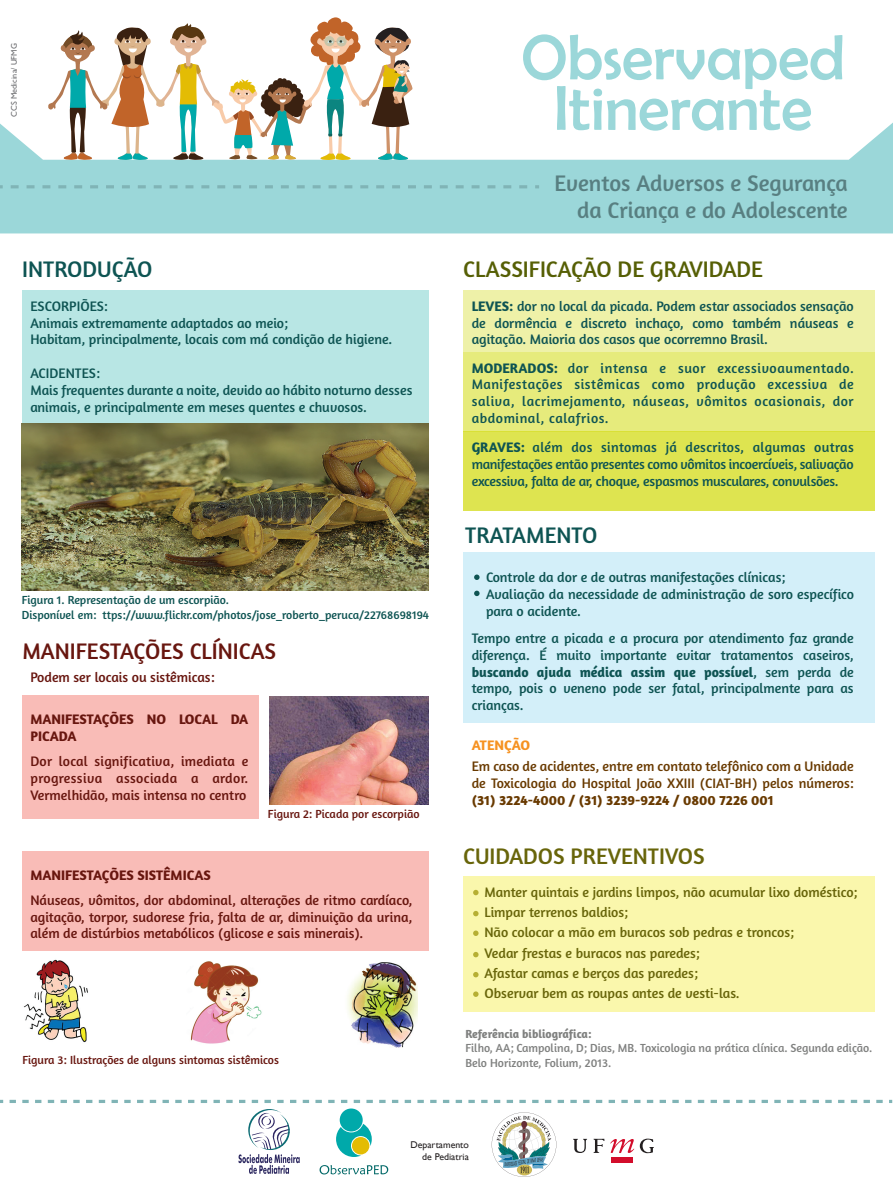
<style>
.page{position:relative;width:893px;height:1191px;background:#fff}
.page>*{position:absolute;margin:0;border:0;box-sizing:border-box;transform-origin:0 0}
.t1{font:64.02px/50.6px "Berlin Sans FB";color:#9bd7d9;text-align:center}
.t2{font:22.89px/27.5px "Amaranth";color:#587f81;text-align:right}
.t3{font:22.89px "Amaranth";color:#565f05}
.t4{font:22.89px "Amaranth";color:#68160f}
.t5{font:22.89px "Amaranth";color:#0e5453}
.t6{font:22.89px "Amaranth";color:#68650a}
.t7{font:14px/16.8px "Amaranth";color:#0e5453;text-align:justify}
.t8{font:14px/16.8px "Amaranth";color:#68160f;text-align:justify}
.t9{font:14px/20.3px "Amaranth";color:#68650a}
.t10{font:14px/16.8px "Amaranth";color:#693a00}
.t11{font:700 14px/16.8px "Amaranth";color:#68160f}
.t12{font:700 14px "Amaranth";color:#693a00}
.t13{font:700 14px "Amaranth";color:#f69221}
.t14{font:11.9px/14.3px "Amaranth";color:#0e5453}
.t15{font:11.9px/14.3px "Amaranth";color:#808180}
.t16{font:11.9px "Amaranth";color:#68160f}
.t17{font:700 11.9px "Amaranth";color:#808180}
.t18{font:9.8px/11.8px "Gill Sans";color:#231f20;text-align:right}
.t19{font:8.15px "Gill Sans";color:#6c6d70}
.s1{font-weight:700}
</style>
<div class="page">
<img style="left:347px;top:962px;width:70px;height:85px">
<div style="left:22px;top:290px;width:406px;height:133px;background:#b8e6e4"></div>
<svg style="left:320px;top:1165px;width:68px;height:9px"></svg>
<div style="left:340px;top:1108px;width:23px;height:23px;background:#00a9aa;border-radius:50%"></div>
<svg style="left:336px;top:1123px;width:36px;height:34px"></svg>
<svg style="left:238px;top:1109px;width:62px;height:64px"></svg>
<svg style="left:492px;top:1112px;width:64px;height:64px"></svg>
<svg style="left:573px;top:1138px;width:14px;height:15px"></svg>
<svg style="left:594px;top:1138px;width:10px;height:15px"></svg>
<svg style="left:640px;top:1138px;width:14px;height:15px"></svg>
<svg style="left:610px;top:1139px;width:24px;height:14px"></svg>
<div style="left:611px;top:1157px;width:21px;height:5px;background:#d30d2b"></div>
<svg style="left:0;top:122px;width:893px;height:111px;fill:#9bd7d9"></svg>
<svg style="left:48px;top:17px;width:366px;height:143px"></svg>
<svg style="left:0;top:1099px;width:3px;height:4px"></svg>
<svg style="left:10px;top:1099px;width:882px;height:4px"></svg>
<svg style="left:11px;top:185px;width:528px;height:3px;background:#8ec6c8"></svg>
<div style="left:463px;top:290px;width:411px;height:61px;background:#eef1a8"></div>
<div style="left:463px;top:552px;width:411px;height:170px;background:#d3eff9"></div>
<div style="left:463px;top:876px;width:411px;height:135px;background:#faf7ac"></div>
<div style="left:463px;top:352px;width:411px;height:79px;background:#e6eb7c"></div>
<div style="left:463px;top:431px;width:411px;height:80px;background:#dee450"></div>
<div style="left:22px;top:695px;width:236px;height:124px;background:#f9bcb7"></div>
<div style="left:22px;top:851px;width:406px;height:99px;background:#f9bcb7"></div>
<img style="left:22px;top:423px;width:406px;height:167px">
<img style="left:269px;top:696px;width:159px;height:108px">
<svg style="left:23px;top:959px;width:239px;height:85px"></svg>
<svg style="left:473px;top:890px;width:6px;height:5px"></svg>
<svg style="left:473px;top:911px;width:6px;height:5px"></svg>
<svg style="left:474px;top:574px;width:6px;height:6px"></svg>
<svg style="left:474px;top:590px;width:6px;height:6px"></svg>
<svg style="left:473px;top:930px;width:6px;height:6px"></svg>
<svg style="left:473px;top:952px;width:6px;height:5px"></svg>
<svg style="left:473px;top:972px;width:6px;height:5px"></svg>
<svg style="left:473px;top:991px;width:6px;height:6px"></svg>
<p class="t19" style="left:9px;top:117px;width:75px;rotate:-90deg">CCS Medicina/ UFMG</p>
<h2 class="t5" style="left:22px;top:255px;width:132px">INTRODUÇÃO</h2>
<p class="t7" style="left:30px;top:297px;width:363px;text-align:left">ESCORPIÕES:<br>Animais extremamente adaptados ao meio;<br>Habitam, principalmente, locais com má condição de higiene.</p>
<p class="t7" style="left:30px;top:364px;width:384px;text-align:left">ACIDENTES:<br>Mais frequentes durante a noite, devido ao hábito noturno desses animais, e principalmente em meses quentes e chuvosos.</p>
<p class="t14" style="left:22px;top:593px;width:409px">Figura 1. Representação de um escorpião.<br>Disponível em: ttps://www.flickr.com/photos/jose_roberto_peruca/22768698194</p>
<h2 class="t4" style="left:22px;top:638px;width:255px">MANIFESTAÇÕES CLÍNICAS</h2>
<p class="t8" style="left:30px;top:668px;width:186px">Podem ser locais ou sistêmicas:</p>
<p class="t11" style="left:30px;top:711px;width:219px">MANIFESTAÇÕES NO LOCAL DA<br>PICADA</p>
<p class="t8" style="left:30px;top:752px;width:219px">Dor local significativa, imediata e progressiva associada a ardor.<br>Vermelhidão, mais intensa no centro</p>
<p class="t16" style="left:268px;top:807px;width:153px">Figura 2: Picada por escorpião</p>
<p class="t11" style="left:30px;top:866px;width:182px">MANIFESTAÇÕES SISTÊMICAS</p>
<p class="t8" style="left:30px;top:891px;width:384px">Náuseas, vômitos, dor abdominal, alterações de ritmo cardíaco, agitação, torpor, sudorese fria, falta de ar, diminuição da urina, além de distúrbios metabólicos (glicose e sais minerais).</p>
<p class="t16" style="left:22px;top:1052px;width:258px">Figura 3: Ilustrações de alguns sintomas sistêmicos</p>
<h1 class="t1" style="left:521px;top:32px;width:325px">Observaped<br>Itinerante</h1>
<h2 class="t2" style="left:554px;top:169px;width:295px">Eventos Adversos e Segurança da Criança e do Adolescente</h2>
<h2 class="t3" style="left:463px;top:255px;width:301px">CLASSIFICAÇÃO DE GRAVIDADE</h2>
<p class="t7" style="left:472px;top:297px;width:384px"><span class="s1">LEVES:</span> dor no local da picada. Podem estar associados sensação de dormência e discreto inchaço, como também náuseas e agitação. Maioria dos casos que ocorremno Brasil.</p>
<p class="t7" style="left:472px;top:359px;width:384px"><span class="s1">MODERADOS:</span> dor intensa e suor excessivoaumentado.<br>Manifestações sistêmicas como produção excessiva de saliva, lacrimejamento, náuseas, vômitos ocasionais, dor abdominal, calafrios.</p>
<p class="t7" style="left:472px;top:439px;width:384px"><span class="s1">GRAVES:</span> além dos sintomas já descritos, algumas outras manifestações então presentes como vômitos incoercíveis, salivação excessiva, falta de ar, choque, espasmos musculares, convulsões.</p>
<h2 class="t5" style="left:465px;top:521px;width:134px">TRATAMENTO</h2>
<p class="t7" style="left:486px;top:569px;width:370px;text-align:left">Controle da dor e de outras manifestações clínicas;<br>Avaliação da necessidade de administração de soro específico para o acidente.</p>
<p class="t7" style="left:472px;top:629px;width:384px">Tempo entre a picada e a procura por atendimento faz grande diferença. É muito importante evitar tratamentos caseiros, <span class="s1">buscando ajuda médica assim que possível</span>, sem perda de tempo, pois o veneno pode ser fatal, principalmente para as crianças.</p>
<p class="t13" style="left:472px;top:736px;width:60px">ATENÇÃO</p>
<p class="t10" style="left:472px;top:758px;width:384px">Em caso de acidentes, entre em contato telefônico com a Unidade de Toxicologia do Hospital João XXIII (CIAT-BH) pelos números:</p>
<p class="t12" style="left:472px;top:791px;width:304px">(31) 3224-4000 / (31) 3239-9224 / 0800 7226 001</p>
<h2 class="t6" style="left:463px;top:842px;width:243px">CUIDADOS PREVENTIVOS</h2>
<p class="t9" style="left:484px;top:881px;width:375px">Manter quintais e jardins limpos, não acumular lixo doméstico; Limpar terrenos baldios;<br>Não colocar a mão em buracos sob pedras e troncos;<br>Vedar frestas e buracos nas paredes;<br>Afastar camas e berços das paredes;<br>Observar bem as roupas antes de vesti-las.</p>
<p class="t17" style="left:465px;top:1026px;width:128px">Referência bibliográfica:</p>
<p class="t15" style="left:465px;top:1041px;width:408px">Filho, AA; Campolina, D; Dias, MB. Toxicologia na prática clínica. Segunda edição.<br>Belo Horizonte, Folium, 2013.</p>
<p class="t18" style="left:410px;top:1139px;width:60px">Departamento de Pediatria</p>
</div>
